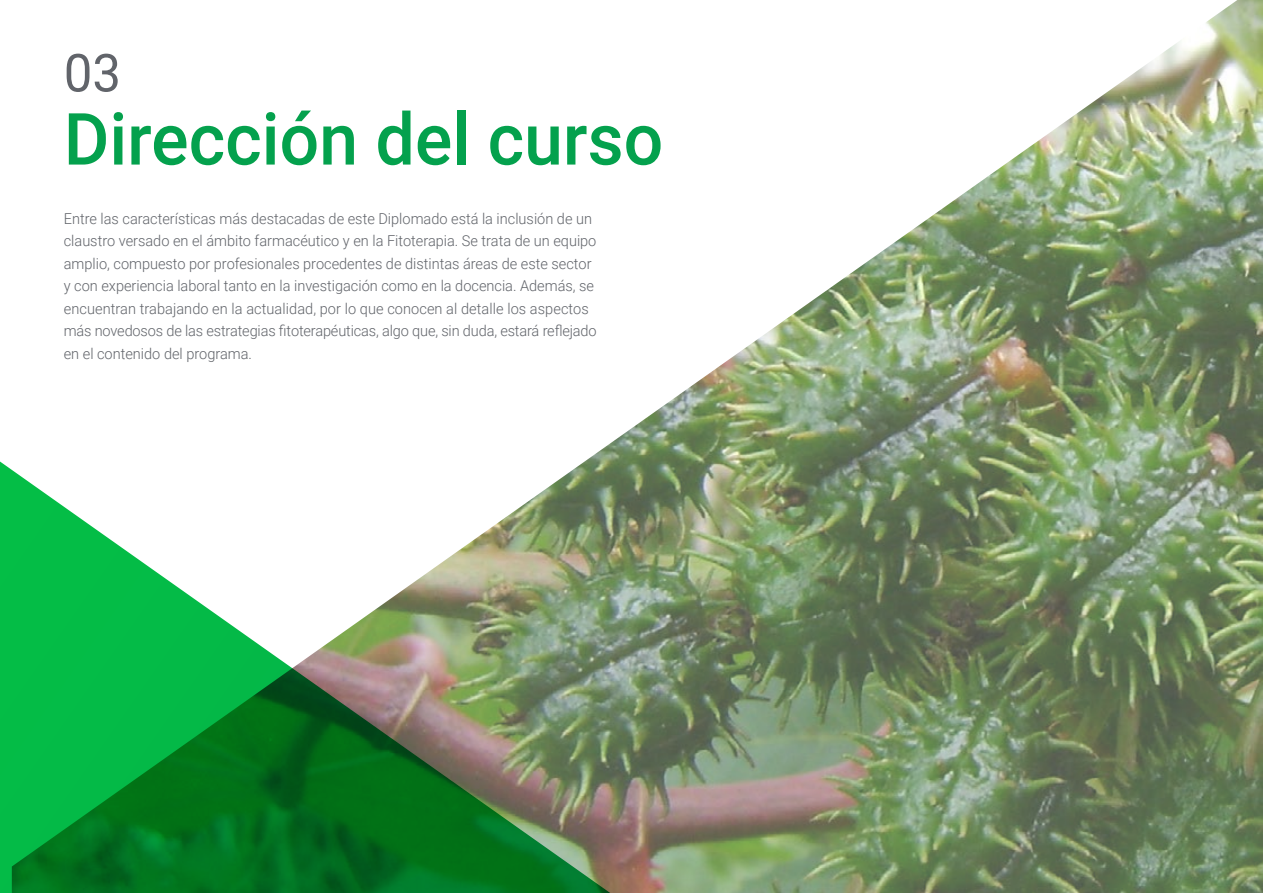
<style>
.page{position:relative;width:1263px;height:893px;background:#fff}
.page>*{position:absolute;margin:0;border:0;box-sizing:border-box;transform-origin:0 0}
.t1{font:500 72px "Roboto";color:#04a14d}
.t2{font:52.5px "Roboto";color:#61646a}
.t3{font:300 15px/22.5px "Roboto";color:#61646a}
</style>
<div class="page">
<img style="left:607px;top:0;width:656px;height:893px">
<svg style="left:0;top:446px;width:640px;height:447px"></svg>
<h2 class="t2" style="left:64px;top:36px;width:59px">03</h2>
<h1 class="t1" style="left:64px;top:89px;width:601px">Dirección del curso</h1>
<p class="t3" style="left:64px;top:207px;width:534px">Entre las características más destacadas de este Diplomado está la inclusión de un claustro versado en el ámbito farmacéutico y en la Fitoterapia. Se trata de un equipo amplio, compuesto por profesionales procedentes de distintas áreas de este sector y con experiencia laboral tanto en la investigación como en la docencia. Además, se encuentran trabajando en la actualidad, por lo que conocen al detalle los aspectos más novedosos de las estrategias fitoterapéuticas, algo que, sin duda, estará reflejado en el contenido del programa.</p>
</div>
